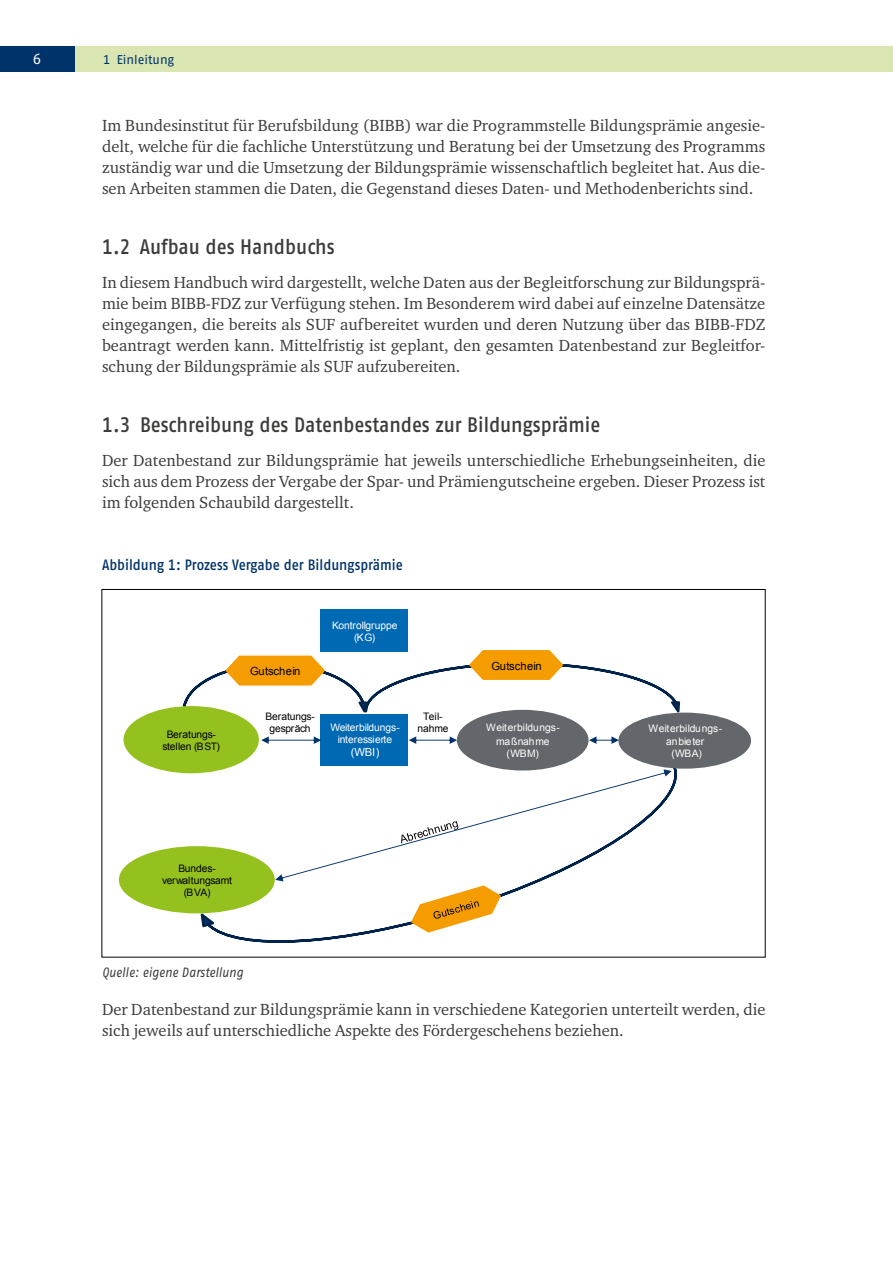
<style>
.page{position:relative;width:893px;height:1263px;background:#fff}
.page>*{position:absolute;margin:0;border:0;box-sizing:border-box;transform-origin:0 0}
.Heads_Head_2{font:500 21px "Fago Pro";color:#3c3c3b;scale:.9 1}
.flowing_text_basic{font:16.5px/21px "Charter ITC Pro";color:#3c3c3b;text-align:justify}
.flowing_text_basic_plus_line{font:16.5px/21px "Charter ITC Pro";color:#3c3c3b}
.Heads_Head_Figure{font:500 15px "Fago Pro";color:#00336a;scale:.9 1}
.t1{font:15px "Fago Pro";color:#fff}
.Heads_source_table{font:italic 13.5px "Fago Pro";letter-spacing:-.005em;color:#3c3c3b;scale:.9 1}
.t2{font:12.75px "Fago Pro";letter-spacing:-.005em;color:#00336a}
.t3{font:11.25px "Arial";color:#000}
.t4{font:11.25px "Arial";color:#fff}
.t5{font:10.35px/12.1px "Arial";letter-spacing:-.01em;color:#000;text-align:center}
.t6{font:10.35px/13px "Arial";letter-spacing:-.01em;color:#fff;text-align:center}
.t7{font:10.2px/12.1px "Arial";letter-spacing:-.01em;color:#fff;text-align:center}
</style>
<div class="page">
<div style="left:46px;top:46px;width:847px;height:26px;background:#d9e6b1"></div>
<div style="left:0;top:46px;width:74px;height:26px;background:#00336a"></div>
<div style="left:321px;top:610px;width:87px;height:42px;background:#0069b4"></div>
<svg style="left:183px;top:650px;width:497px;height:68px"></svg>
<div style="left:119px;top:846px;width:156px;height:67px;background:#95c11f;border-radius:50%"></div>
<svg style="left:202px;top:768px;width:475px;height:175px"></svg>
<div style="left:321px;top:714px;width:87px;height:52px;background:#0069b4"></div>
<div style="left:618px;top:713px;width:133px;height:56px;background:#63666a;border-radius:50%"></div>
<svg style="left:261px;top:736px;width:60px;height:8px"></svg>
<div style="left:124px;top:706px;width:135px;height:67px;background:#95c11f;border-radius:50%"></div>
<svg style="left:409px;top:736px;width:48px;height:8px"></svg>
<div style="left:457px;top:710px;width:132px;height:60px;background:#63666a;border-radius:50%"></div>
<svg style="left:589px;top:736px;width:30px;height:8px"></svg>
<p class="t1" style="left:19px;top:50px;width:24px">6 6</p>
<p class="t2" style="left:103px;top:52px;width:73px">1 Einleitung</p>
<p class="flowing_text_basic" style="left:102px;top:115px;width:665px">Im Bundesinstitut für Berufsbildung (BIBB) war die Programmstelle Bildungsprämie angesie&shy;delt, welche für die fachliche Unterstützung und Beratung bei der Umsetzung des Programms zuständig war und die Umsetzung der Bildungsprämie wissenschaftlich begleitet hat. Aus die&shy;sen Arbeiten stammen die Daten, die Gegenstand dieses Daten- und Methodenberichts sind.</p>
<h2 class="Heads_Head_2" style="left:102px;top:234px;width:260px">1.2 Aufbau des Handbuchs</h2>
<p class="flowing_text_basic" style="left:102px;top:272px;width:665px">In diesem Handbuch wird dargestellt, welche Daten aus der Begleitforschung zur Bildungsprä&shy;mie beim BIBB-FDZ zur Verfügung stehen. Im Besonderem wird dabei auf einzelne Datensätze eingegangen, die bereits als SUF aufbereitet wurden und deren Nutzung über das BIBB-FDZ beantragt werden kann. Mittelfristig ist geplant, den gesamten Datenbestand zur Begleitfor&shy;schung der Bildungsprämie als SUF aufzubereiten.</p>
<h2 class="Heads_Head_2" style="left:102px;top:412px;width:555px">1.3 Beschreibung des Datenbestandes zur Bildungsprämie</h2>
<p class="flowing_text_basic" style="left:102px;top:449px;width:665px">Der Datenbestand zur Bildungsprämie hat jeweils unterschiedliche Erhebungseinheiten, die sich aus dem Prozess der Vergabe der Spar- und Prämiengutscheine ergeben. Dieser Prozess ist im folgenden Schaubild dargestellt.</p>
<p class="Heads_Head_Figure" style="left:102px;top:556px;width:336px">Abbildung 1: Prozess Vergabe der Bildungsprämie</p>
<p class="t5" style="left:162px;top:728px;width:59px">Beratungs&shy;stellen (BST)</p>
<p class="t3" style="left:250px;top:664px;width:52px">Gutschein</p>
<p class="t5" style="left:266px;top:710px;width:51px">Beratungs&shy;gespräch</p>
<p class="t6" style="left:332px;top:619px;width:67px">Kontrollgruppe</p>
<p class="t7" style="left:354px;top:631px;width:23px">(KG)</p>
<p class="t7" style="left:330px;top:721px;width:71px">Weiterbildungs&shy;interessierte</p>
<p class="t4" style="left:351px;top:745px;width:30px">(WBI)</p>
<p class="t3" style="left:492px;top:659px;width:52px">Gutschein</p>
<p class="t5" style="left:417px;top:711px;width:32px">Teil&shy;nahme</p>
<p class="t7" style="left:486px;top:722px;width:75px">Weiterbildungs-</p>
<p class="t6" style="left:496px;top:735px;width:55px;line-height:12.1px">maßnahme (WBM)</p>
<p class="t5" style="left:162px;top:862px;width:72px">Bundes&shy;verwaltungsamt (BVA)</p>
<p class="t6" style="left:649px;top:722px;width:75px">Weiterbildungs&shy;anbieter</p>
<p class="t7" style="left:671px;top:748px;width:32px">(WBA)</p>
<p class="Heads_source_table" style="left:102px;top:964px;width:158px">Quelle: eigene Darstellung</p>
<p class="flowing_text_basic_plus_line" style="left:102px;top:999px;width:665px">Der Datenbestand zur Bildungsprämie kann in verschiedene Kategorien unterteilt werden, die sich jeweils auf unterschiedliche Aspekte des Fördergeschehens beziehen.</p>
</div>
